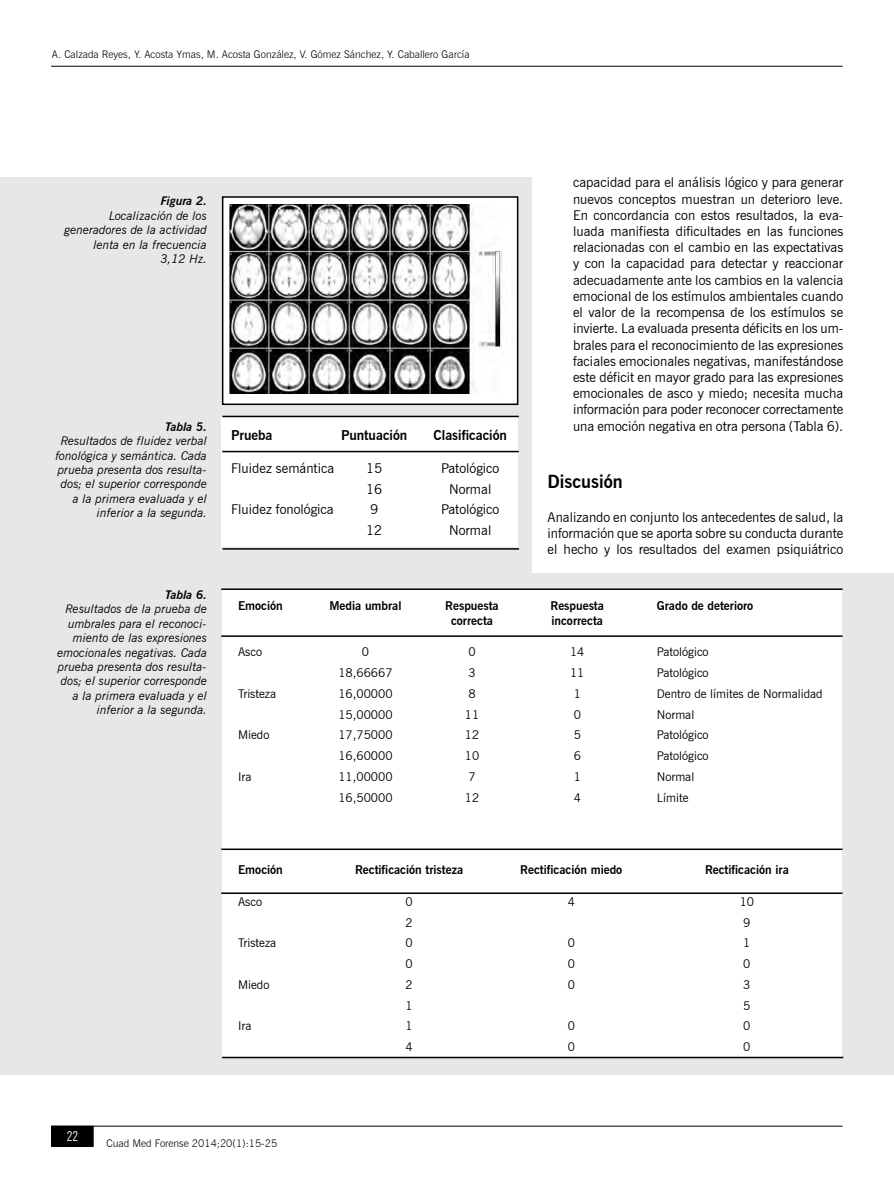
<style>
.page{position:relative;width:894px;height:1185px;background:#fff}
.page>*{position:absolute;margin:0;border:0;box-sizing:border-box;transform-origin:0 0}
.t1{font:700 18px "News Gothic BT";color:#000}
.t2{font:13.5px/16.2px "News Gothic BT";color:#000;text-align:justify}
.t3{font:700 13.5px "News Gothic BT";color:#000}
.t4{font:condensed 13.5px "News Gothic BT";color:#fff}
.t5{font:italic 12px/14.4px "News Gothic BT";color:#000;text-align:right}
.t6{font:12px "News Gothic BT";color:#000}
.t7{font:700 12px "News Gothic BT";color:#000}
.t8{font:italic 700 12px "News Gothic BT";color:#000}
.t9{font:300 10.5px "News Gothic BT";color:#000}
</style>
<div class="page">
<hr style="left:51px;top:66px;width:791px;height:1px;background:#000">
<div style="left:52px;top:1126px;width:41px;height:20px;background:#000"></div>
<div style="left:51px;top:1125px;width:43px;height:22px;border:2px solid #000"></div>
<hr style="left:51px;top:1125px;width:791px;height:1px;background:#000">
<div style="left:0;top:177px;width:532px;height:395px;background:#e7e7e7"></div>
<div style="left:0;top:572px;width:893px;height:502px;background:#e7e7e7"></div>
<div style="left:222px;top:590px;width:619px;height:466px;background:#fff"></div>
<hr style="left:221px;top:635px;width:621px;height:2px;background:#000">
<hr style="left:221px;top:588px;width:621px;height:2px;background:#000">
<hr style="left:221px;top:892px;width:621px;height:2px;background:#000">
<hr style="left:221px;top:848px;width:621px;height:2px;background:#000">
<hr style="left:222px;top:1056px;width:621px;height:2px;background:#000">
<div style="left:223px;top:197px;width:294px;height:207px;background:#fff"></div>
<div style="left:222px;top:196px;width:296px;height:209px;border:2px solid #000"></div>
<div style="left:221px;top:416px;width:297px;height:131px;background:#fff"></div>
<img style="left:229px;top:205px;width:274px;height:188px">
<hr style="left:222px;top:416px;width:296px;height:1px;background:#000">
<hr style="left:222px;top:451px;width:296px;height:1px;background:#000">
<hr style="left:222px;top:548px;width:297px;height:2px;background:#000">
<p class="t9" style="left:52px;top:48px;width:419px">A. Calzada Reyes, Y. Acosta Ymas, M. Acosta González, V. Gómez Sánchez, Y. Caballero García</p>
<p class="t8" style="left:161px;top:194px;width:48px">Figura 2.</p>
<p class="t5" style="left:64px;top:208px;width:144px">Localización de los generadores de la actividad lenta en la frecuencia<br>3,12 Hz.</p>
<p class="t8" style="left:165px;top:419px;width:43px">Tabla 5.</p>
<p class="t5" style="left:55px;top:434px;width:153px">Resultados de fluidez verbal fonológica y semántica. Cada prueba presenta dos resulta&shy;dos; el superior corresponde a la primera evaluada y el inferior a la segunda.</p>
<p class="t3" style="left:231px;top:427px;width:43px">Prueba</p>
<p class="t3" style="left:341px;top:427px;width:68px">Puntuación</p>
<p class="t3" style="left:433px;top:427px;width:75px">Clasificación</p>
<p class="t2" style="left:231px;top:460px;width:105px">Fluidez semántica</p>
<p class="t2" style="left:366px;top:460px;width:18px">15</p>
<p class="t2" style="left:441px;top:460px;width:60px">Patológico</p>
<p class="t2" style="left:366px;top:480px;width:18px">16</p>
<p class="t2" style="left:449px;top:480px;width:44px">Normal</p>
<p class="t2" style="left:231px;top:501px;width:104px">Fluidez fonológica</p>
<p class="t2" style="left:370px;top:501px;width:10px">9</p>
<p class="t2" style="left:441px;top:501px;width:60px">Patológico</p>
<p class="t2" style="left:366px;top:521px;width:18px">12</p>
<p class="t2" style="left:449px;top:521px;width:44px">Normal</p>
<p class="t2" style="left:573px;top:174px;width:272px">capacidad para el análisis lógico y para generar nuevos conceptos muestran un deterioro leve.<br>En concordancia con estos resultados, la eva&shy;luada manifiesta dificultades en las funciones relacionadas con el cambio en las expectativas y con la capacidad para detectar y reaccionar adecuadamente ante los cambios en la valencia emocional de los estímulos ambientales cuando el valor de la recompensa de los estímulos se invierte. La evaluada presenta déficits en los um&shy;brales para el reconocimiento de las expresiones faciales emocionales negativas, manifestándose este déficit en mayor grado para las expresiones emocionales de asco y miedo; necesita mucha información para poder reconocer correctamente una emoción negativa en otra persona (Tabla 6).</p>
<h1 class="t1" style="left:547px;top:471px;width:77px">Discusión</h1>
<p class="t2" style="left:547px;top:508px;width:297px">Analizando en conjunto los antecedentes de salud, la información que se aporta sobre su conducta durante el hecho y los resultados del examen psiquiátrico</p>
<p class="t8" style="left:165px;top:587px;width:43px">Tabla 6.</p>
<p class="t5" style="left:57px;top:602px;width:151px">Resultados de la prueba de umbrales para el reconoci&shy;miento de las expresiones emocionales negativas. Cada prueba presenta dos resulta&shy;dos; el superior corresponde a la primera evaluada y el inferior a la segunda.</p>
<p class="t7" style="left:238px;top:599px;width:46px">Emoción</p>
<p class="t7" style="left:329px;top:599px;width:73px">Media umbral</p>
<p class="t7" style="left:445px;top:599px;width:55px">Respuesta</p>
<p class="t7" style="left:550px;top:599px;width:55px">Respuesta</p>
<p class="t7" style="left:656px;top:599px;width:98px">Grado de deterioro</p>
<p class="t7" style="left:451px;top:613px;width:43px">correcta</p>
<p class="t7" style="left:551px;top:613px;width:53px">incorrecta</p>
<p class="t6" style="left:238px;top:645px;width:26px">Asco</p>
<p class="t6" style="left:362px;top:645px;width:9px">0</p>
<p class="t6" style="left:468px;top:645px;width:9px">0</p>
<p class="t6" style="left:570px;top:645px;width:16px">14</p>
<p class="t6" style="left:656px;top:645px;width:53px">Patológico</p>
<p class="t6" style="left:338px;top:665px;width:56px">18,66667</p>
<p class="t6" style="left:468px;top:665px;width:9px">3</p>
<p class="t6" style="left:570px;top:665px;width:16px">11</p>
<p class="t6" style="left:656px;top:665px;width:53px">Patológico</p>
<p class="t6" style="left:238px;top:686px;width:40px">Tristeza</p>
<p class="t6" style="left:338px;top:686px;width:56px">16,00000</p>
<p class="t6" style="left:468px;top:686px;width:9px">8</p>
<p class="t6" style="left:573px;top:686px;width:9px">1</p>
<p class="t6" style="left:656px;top:686px;width:167px">Dentro de límites de Normalidad</p>
<p class="t6" style="left:338px;top:707px;width:56px">15,00000</p>
<p class="t6" style="left:465px;top:707px;width:16px">11</p>
<p class="t6" style="left:573px;top:707px;width:9px">0</p>
<p class="t6" style="left:656px;top:707px;width:39px">Normal</p>
<p class="t6" style="left:238px;top:728px;width:33px">Miedo</p>
<p class="t6" style="left:338px;top:728px;width:56px">17,75000</p>
<p class="t6" style="left:465px;top:728px;width:16px">12</p>
<p class="t6" style="left:573px;top:728px;width:9px">5</p>
<p class="t6" style="left:656px;top:728px;width:53px">Patológico</p>
<p class="t6" style="left:338px;top:748px;width:56px">16,60000</p>
<p class="t6" style="left:465px;top:748px;width:16px">10</p>
<p class="t6" style="left:573px;top:748px;width:9px">6</p>
<p class="t6" style="left:656px;top:748px;width:53px">Patológico</p>
<p class="t6" style="left:238px;top:769px;width:15px">Ira</p>
<p class="t6" style="left:338px;top:769px;width:56px">11,00000</p>
<p class="t6" style="left:468px;top:769px;width:9px">7</p>
<p class="t6" style="left:573px;top:769px;width:9px">1</p>
<p class="t6" style="left:656px;top:769px;width:39px">Normal</p>
<p class="t6" style="left:338px;top:790px;width:56px">16,50000</p>
<p class="t6" style="left:465px;top:790px;width:16px">12</p>
<p class="t6" style="left:573px;top:790px;width:9px">4</p>
<p class="t6" style="left:656px;top:790px;width:33px">Límite</p>
<p class="t7" style="left:238px;top:863px;width:46px">Emoción</p>
<p class="t7" style="left:355px;top:863px;width:110px">Rectificación tristeza</p>
<p class="t7" style="left:520px;top:863px;width:103px">Rectificación miedo</p>
<p class="t7" style="left:705px;top:863px;width:85px">Rectificación ira</p>
<p class="t6" style="left:238px;top:894px;width:26px">Asco</p>
<p class="t6" style="left:405px;top:894px;width:9px">0</p>
<p class="t6" style="left:567px;top:894px;width:9px">4</p>
<p class="t6" style="left:739px;top:894px;width:16px">10</p>
<p class="t6" style="left:405px;top:915px;width:9px">2</p>
<p class="t6" style="left:743px;top:915px;width:9px">9</p>
<p class="t6" style="left:238px;top:936px;width:40px">Tristeza</p>
<p class="t6" style="left:405px;top:936px;width:9px">0</p>
<p class="t6" style="left:567px;top:936px;width:9px">0</p>
<p class="t6" style="left:743px;top:936px;width:9px">1</p>
<p class="t6" style="left:405px;top:956px;width:9px">0</p>
<p class="t6" style="left:567px;top:956px;width:9px">0</p>
<p class="t6" style="left:743px;top:956px;width:9px">0</p>
<p class="t6" style="left:238px;top:977px;width:33px">Miedo</p>
<p class="t6" style="left:405px;top:977px;width:9px">2</p>
<p class="t6" style="left:567px;top:977px;width:9px">0</p>
<p class="t6" style="left:743px;top:977px;width:9px">3</p>
<p class="t6" style="left:405px;top:998px;width:9px">1</p>
<p class="t6" style="left:743px;top:998px;width:9px">5</p>
<p class="t6" style="left:238px;top:1019px;width:15px">Ira</p>
<p class="t6" style="left:405px;top:1019px;width:9px">1</p>
<p class="t6" style="left:567px;top:1019px;width:9px">0</p>
<p class="t6" style="left:743px;top:1019px;width:9px">0</p>
<p class="t6" style="left:405px;top:1039px;width:9px">4</p>
<p class="t6" style="left:567px;top:1039px;width:9px">0</p>
<p class="t6" style="left:743px;top:1039px;width:9px">0</p>
<p class="t4" style="left:67px;top:1128px;width:13px">22</p>
<p class="t9" style="left:106px;top:1136px;width:172px">Cuad Med Forense 2014;20(1):15-25</p>
</div>
